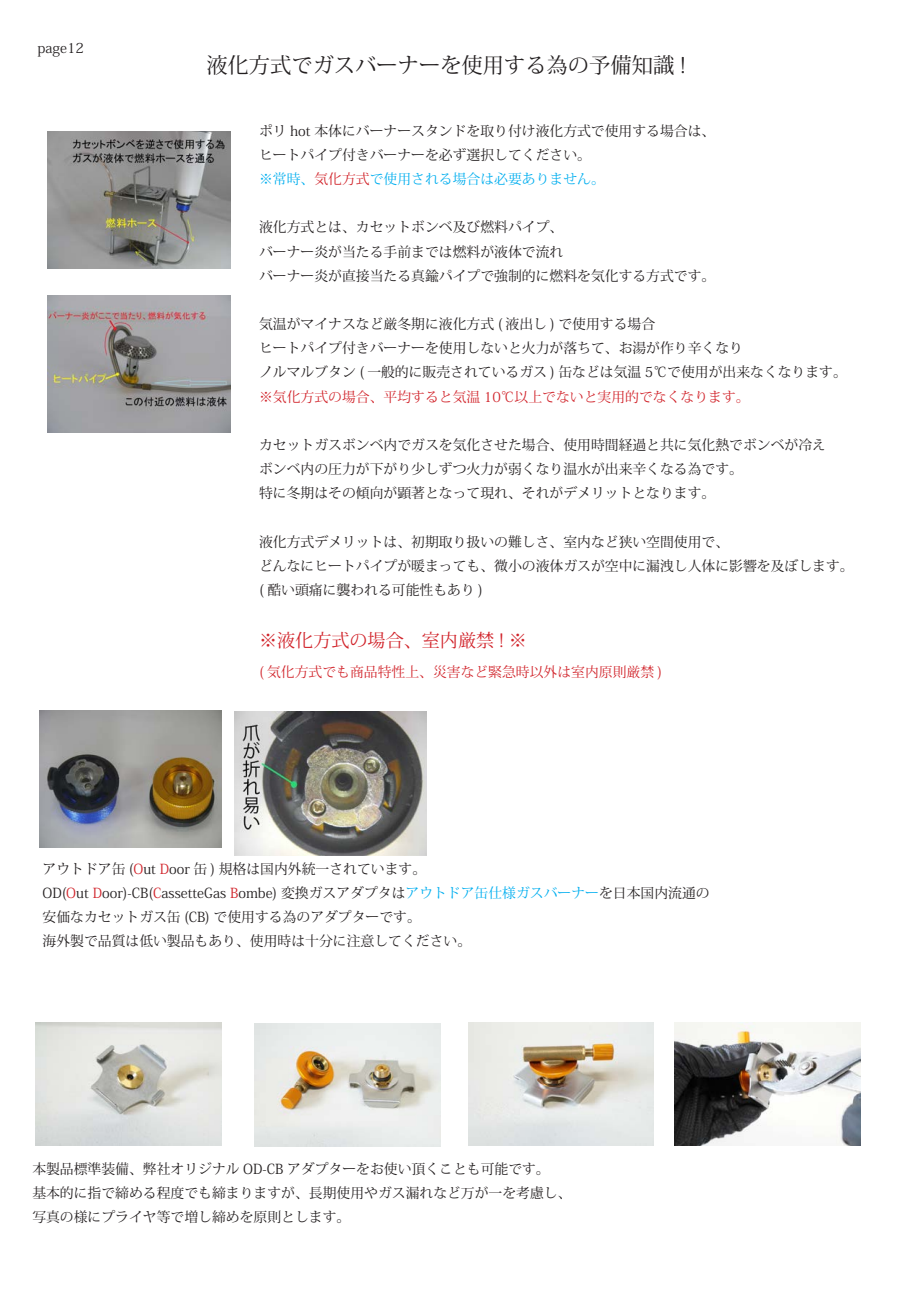
<style>
.page{position:relative;width:919px;height:1289px;background:#fff}
.page>*{position:absolute;margin:0;border:0;box-sizing:border-box;transform-origin:0 0}
.t1{font:21.3px "Koz Min Pro";color:#231f20}
.t2{font:18px "Koz Min Pro";color:#d1232a}
.t3{font:13.8px/24.2px "Koz Min Pro";color:#231f20}
.t4{font:13.8px "Koz Min Pro";color:#d1232a}
.s1{color:#00aeef}
.s2{color:#d1232a}
</style>
<div class="page">
<img style="left:47px;top:131px;width:183px;height:137px">
<img style="left:47px;top:296px;width:183px;height:137px">
<img style="left:39px;top:710px;width:183px;height:137px">
<img style="left:235px;top:711px;width:192px;height:144px">
<img style="left:36px;top:1022px;width:185px;height:123px">
<img style="left:255px;top:1023px;width:185px;height:123px">
<img style="left:468px;top:1022px;width:185px;height:123px">
<img style="left:674px;top:1022px;width:186px;height:123px">
<p class="t3" style="left:37px;top:35px;width:48px">page12</p>
<p class="t1" style="left:206px;top:50px;width:481px">液化方式でガスバーナーを使用する為の予備知識 !</p>
<p class="t3" style="left:259px;top:118px;width:457px">ポリ hot 本体にバーナースタンドを取り付け液化方式で使用する場合は、ヒートパイプ付きバーナーを必ず選択してください。<br><span class="s1">※常時、</span><span class="s2">気化方式</span><span class="s1">で使用される場合は必要ありません。</span></p>
<p class="t3" style="left:259px;top:215px;width:458px">液化方式とは、カセットボンベ及び燃料パイプ、<br>バーナー炎が当たる手前までは燃料が液体で流れ<br>バーナー炎が直接当たる真鍮パイプで強制的に燃料を気化する方式です。</p>
<p class="t3" style="left:259px;top:311px;width:589px">気温がマイナスなど厳冬期に液化方式 ( 液出し ) で使用する場合<br>ヒートパイプ付きバーナーを使用しないと火力が落ちて、お湯が作り辛くなり<br>ノルマルブタン ( 一般的に販売されているガス ) 缶などは気温 5℃で使用が出来なくなります。<span class="s2">※気化方式の場合、平均すると気温 10℃以上でないと実用的でなくなります。</span></p>
<p class="t3" style="left:259px;top:432px;width:568px">カセットガスボンベ内でガスを気化させた場合、使用時間経過と共に気化熱でボンベが冷えボンベ内の圧力が下がり少しずつ火力が弱くなり温水が出来辛くなる為です。<br>特に冬期はその傾向が顕著となって現れ、それがデメリットとなります。</p>
<p class="t3" style="left:259px;top:529px;width:596px">液化方式デメリットは、初期取り扱いの難しさ、室内など狭い空間使用で、<br>どんなにヒートパイプが暖まっても、微小の液体ガスが空中に漏洩し人体に影響を及ぼします。( 酷い頭痛に襲われる可能性もあり )</p>
<p class="t2" style="left:259px;top:628px;width:269px">※液化方式の場合、室内厳禁 ! ※</p>
<p class="t4" style="left:259px;top:662px;width:404px">( 気化方式でも商品特性上、災害など緊急時以外は室内原則厳禁 )</p>
<p class="t3" style="left:43px;top:856px;width:668px">アウトドア缶 (<span class="s2">O</span>ut <span class="s2">D</span>oor 缶 ) 規格は国内外統一されています。<br>OD(<span class="s2">O</span>ut <span class="s2">D</span>oor)-CB(<span class="s2">C</span>assetteGas <span class="s2">B</span>ombe) 変換ガスアダプタは<span class="s1">アウトドア缶仕様ガスバーナー</span>を日本国内流通の安価なカセットガス缶 (CB) で使用する為のアダプターです。<br>海外製で品質は低い製品もあり、使用時は十分に注意してください。</p>
<p class="t3" style="left:32px;top:1156px;width:540px">本製品標準装備、弊社オリジナル OD-CB アダプターをお使い頂くことも可能です。<br>基本的に指で締める程度でも締まりますが、長期使用やガス漏れなど万が一を考慮し、写真の様にプライヤ等で増し締めを原則とします。</p>
</div>
